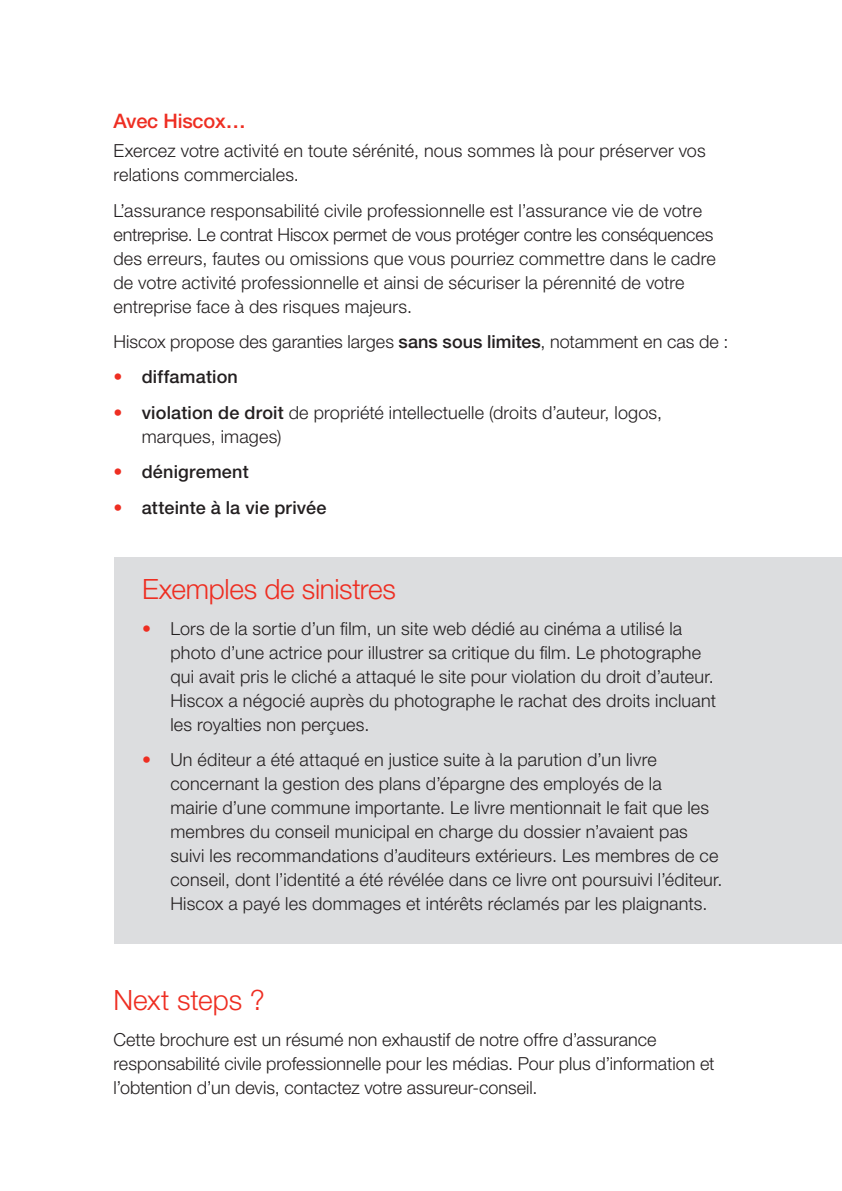
<style>
.page{position:relative;width:842px;height:1191px;background:#fff}
.page>*{position:absolute;margin:0;border:0;box-sizing:border-box;transform-origin:0 0}
.intro_para{font:300 28px "Helvetica Neue LT Std";letter-spacing:-.01em;color:#ee2e22}
.Body_copy_title{font:500 20px "Helvetica Neue LT Std";letter-spacing:-.01em;color:#ee2e22}
.bullets{font:300 18px/24px "Helvetica Neue LT Std";letter-spacing:.01em;color:#231f20}
.Body_copy{font:300 18px/24px "Helvetica Neue LT Std";color:#231f20}
.bullets-2{font:500 18px "Helvetica Neue LT Std";letter-spacing:.01em;color:#231f20}
.s1{font-weight:500}
.s2{font-weight:300;color:#ee2e22}
.s3{color:#ee2e22}
</style>
<div class="page">
<div style="left:114px;top:557px;width:728px;height:386px;background:#dcdddf"></div>
<p class="Body_copy_title" style="left:113px;top:109px;width:134px">Avec Hiscox…</p>
<p class="Body_copy" style="left:113px;top:139px;width:594px">Exercez votre activité en toute sérénité, nous sommes là pour préserver vos relations commerciales.</p>
<p class="Body_copy" style="left:113px;top:198px;width:604px">L’assurance responsabilité civile professionnelle est l’assurance vie de votre entreprise. Le contrat Hiscox permet de vous protéger contre les conséquences des erreurs, fautes ou omissions que vous pourriez commettre dans le cadre de votre activité professionnelle et ainsi de sécuriser la pérennité de votre entreprise face à des risques majeurs.</p>
<p class="Body_copy" style="left:113px;top:329px;width:617px">Hiscox propose des garanties larges <span class="s1">sans sous limites</span>, notamment en cas de :</p>
<p class="bullets-2" style="left:113px;top:366px;width:126px"><span class="s2">•</span> diffamation</p>
<p class="bullets" style="left:142px;top:400px;width:522px;text-indent:-28px"><span class="s3">•</span> <span class="s1">violation de droit</span> de propriété intellectuelle (droits d’auteur, logos, marques, images)</p>
<p class="bullets-2" style="left:113px;top:461px;width:137px"><span class="s2">•</span> dénigrement</p>
<p class="bullets-2" style="left:113px;top:496px;width:215px"><span class="s2">•</span> atteinte à la vie privée</p>
<p class="intro_para" style="left:142px;top:572px;width:255px">Exemples de sinistres</p>
<p class="bullets" style="left:170px;top:616px;width:547px;text-indent:-28px"><span class="s3">•</span> Lors de la sortie d’un film, un site web dédié au cinéma a utilisé la photo d’une actrice pour illustrer sa critique du film. Le photographe qui avait pris le cliché a attaqué le site pour violation du droit d’auteur.<br>Hiscox a négocié auprès du photographe le rachat des droits incluant les royalties non perçues.</p>
<p class="bullets" style="left:170px;top:747px;width:554px;text-indent:-28px"><span class="s3">•</span> Un éditeur a été attaqué en justice suite à la parution d’un livre concernant la gestion des plans d’épargne des employés de la<br>mairie d’une commune importante. Le livre mentionnait le fait que les membres du conseil municipal en charge du dossier n’avaient pas suivi les recommandations d’auditeurs extérieurs. Les membres de ce conseil, dont l’identité a été révélée dans ce livre ont poursuivi l’éditeur.<br>Hiscox a payé les dommages et intérêts réclamés par les plaignants.</p>
<p class="intro_para" style="left:113px;top:983px;width:153px">Next steps ?</p>
<p class="Body_copy" style="left:113px;top:1026px;width:603px">Cette brochure est un résumé non exhaustif de notre offre d’assurance responsabilité civile professionnelle pour les médias. Pour plus d’information et l’obtention d’un devis, contactez votre assureur-conseil.</p>
</div>
